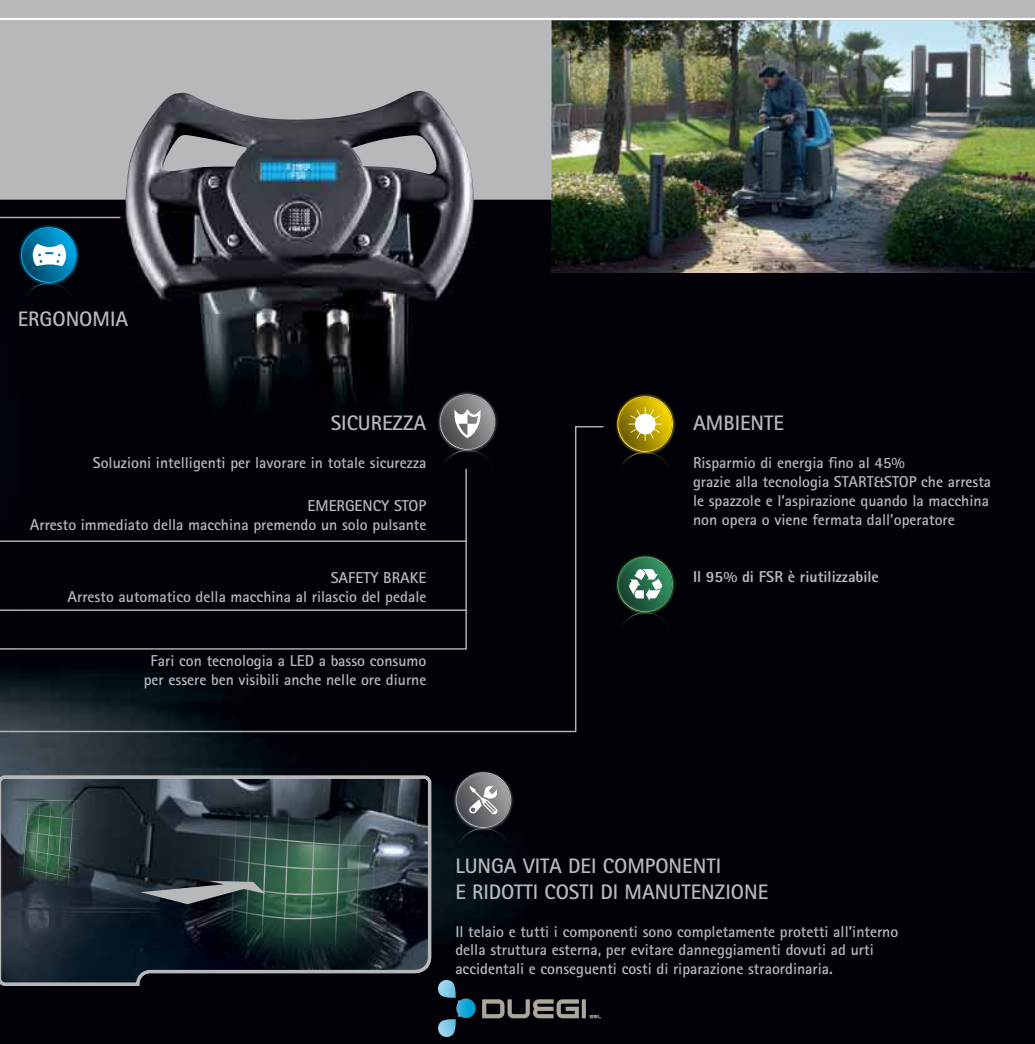
<style>
.page{position:relative;width:1035px;height:1044px;background:#fff}
.page>*{position:absolute;margin:0;border:0;box-sizing:border-box;transform-origin:0 0}
.t1{font:700 21px/25.2px "Rotis Sans Serif";color:#b6b8ba}
.t2{font:700 15.75px/18.9px "Rotis Sans Serif";color:#b6b8ba}
.t3{font:800 15.75px "Rotis Sans Serif";color:#b6b8ba}
</style>
<div class="page">
<img style="left:0;top:201px;width:1034px;height:842px">
<img style="left:452px;top:768px;width:62px;height:63px">
<svg style="left:455px;top:772px;width:56px;height:73px"></svg>
<img style="left:614px;top:393px;width:62px;height:62px">
<svg style="left:617px;top:396px;width:55px;height:74px"></svg>
<img style="left:614px;top:553px;width:62px;height:62px">
<svg style="left:617px;top:556px;width:55px;height:74px"></svg>
<img style="left:436px;top:391px;width:62px;height:34px">
<svg style="left:439px;top:394px;width:56px;height:31px"></svg>
<img style="left:18px;top:224px;width:62px;height:62px">
<svg style="left:21px;top:227px;width:56px;height:74px"></svg>
<img style="left:551px;top:201px;width:483px;height:72px">
<hr style="left:0;top:217px;width:120px;height:1px;background:#b6b8ba">
<img style="left:0;top:0;width:1034px;height:201px">
<svg style="left:0;top:425px;width:604px;height:307px"></svg>
<svg style="left:161px;top:131px;width:86px;height:40px"></svg>
<svg style="left:352px;top:133px;width:85px;height:42px"></svg>
<div style="left:0;top:467px;width:467px;height:183px;background:#020107"></div>
<svg style="left:0;top:773px;width:433px;height:214px"></svg>
<img style="left:438px;top:979px;width:162px;height:56px">
<h1 class="t1" style="left:18px;top:305px;width:112px">ERGONOMIA</h1>
<h1 class="t1" style="left:330px;top:410px;width:97px">SICUREZZA</h1>
<p class="t2" style="left:93px;top:452px;width:335px">Soluzioni intelligenti per lavorare in totale sicurezza</p>
<p class="t2" style="left:30px;top:496px;width:398px;text-align:right">EMERGENCY STOP<br>Arresto immediato della macchina premendo un solo pulsante</p>
<h1 class="t1" style="left:692px;top:410px;width:92px">AMBIENTE</h1>
<p class="t2" style="left:692px;top:453px;width:299px">Risparmio di energia fino al 45%<br>grazie alla tecnologia START&amp;STOP che arresta le spazzole e l’aspirazione quando la macchina non opera o viene fermata dall’operatore</p>
<p class="t2" style="left:330px;top:568px;width:97px">SAFETY BRAKE</p>
<p class="t3" style="left:692px;top:566px;width:187px">Il 95% di FSR è riutilizzabile</p>
<p class="t2" style="left:67px;top:587px;width:360px">Arresto automatico della macchina al rilascio del pedale</p>
<p class="t2" style="left:144px;top:650px;width:284px;text-align:center">Fari con tecnologia a LED a basso consumo per essere ben visibili anche nelle ore diurne</p>
<h1 class="t1" style="left:455px;top:853px;width:314px">LUNGA VITA DEI COMPONENTI<br>E RIDOTTI COSTI DI MANUTENZIONE</h1>
<p class="t2" style="left:455px;top:921px;width:444px">Il telaio e tutti i componenti sono completamente protetti all’interno della struttura esterna, per evitare danneggiamenti dovuti ad urti accidentali e conseguenti costi di riparazione straordinaria.</p>
</div>
